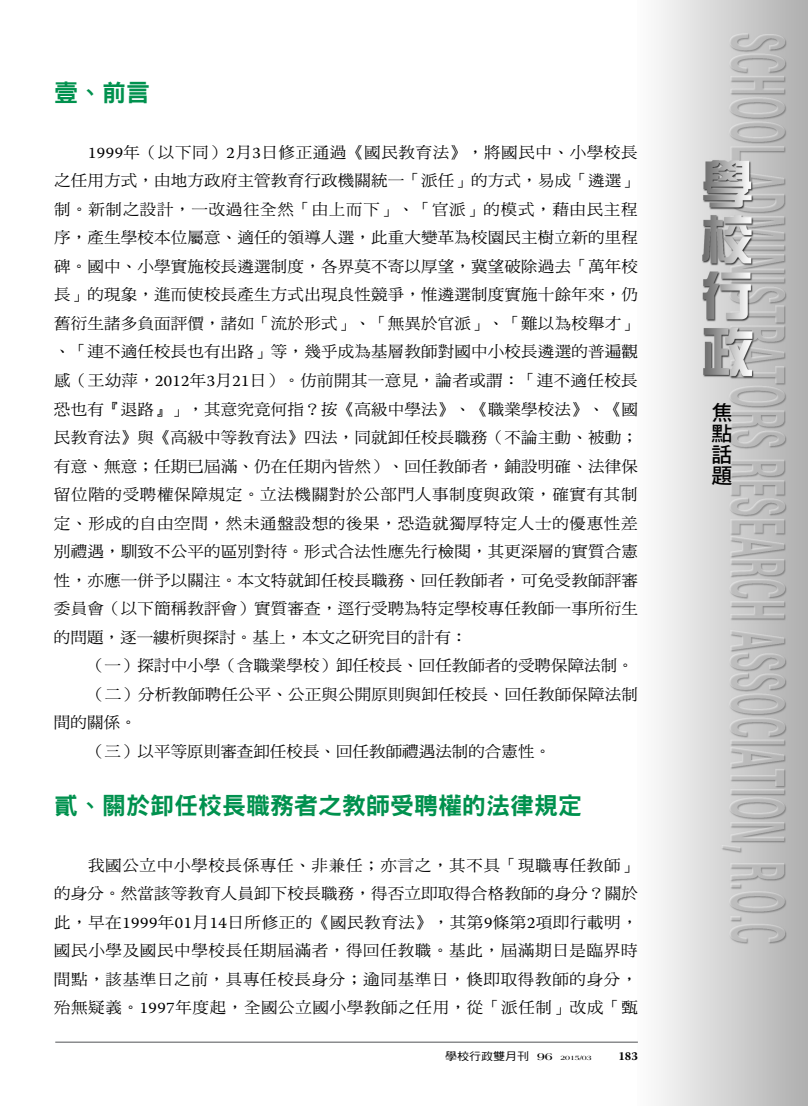
<style>
.page{position:relative;width:808px;height:1106px;background:#fff}
.page>*{position:absolute;margin:0;border:0;box-sizing:border-box;transform-origin:0 0}
.t1{font:24px "DF Hei Std W9";color:#00914e}
.t2{font:21px/21px "DF Hei Std W7";color:#000;text-align:justify}
.t3{font:15.75px/28.5px "DF Ming Std W5";letter-spacing:.01em;color:#000;text-align:justify;scale:1.05 1}
.t4{font:700 12px "Warnock Pro";color:#000}
.t5{font:10.8px "DF Hei Std W5";color:#000;scale:1.11 1}
.s1{font-family:"Warnock Pro"}
.s2{font-family:"Americana Std";font-weight:700}
.s3{font-family:"Americana Std";font-weight:700;font-size:6.75px}
</style>
<div class="page">
<img style="left:659px;top:0;width:149px;height:1106px">
<hr style="left:55px;top:1041px;width:583px;height:1px;background:#6d6e71">
<h1 class="t1" style="left:54px;top:79px;width:97px">壹、前言</h1>
<p class="t3" style="left:54px;top:138px;width:558px;text-indent:34px"><span class="s1">1999</span>年（以下同）<span class="s1">2</span>月<span class="s1">3</span>日修正通過《國民教育法》，將國民中、小學校長之任用方式，由地方政府主管教育行政機關統一「派任」的方式，易成「遴選」制。新制之設計，一改過往全然「由上而下」、「官派」的模式，藉由民主程序，產生學校本位屬意、適任的領導人選，此重大變革為校園民主樹立新的里程碑。國中、小學實施校長遴選制度，各界莫不寄以厚望，冀望破除過去「萬年校長」的現象，進而使校長產生方式出現良性競爭，惟遴選制度實施十餘年來，仍舊衍生諸多負面評價，諸如「流於形式」、「無異於官派」、「難以為校舉才」、「連不適任校長也有出路」等，幾乎成為基層教師對國中小校長遴選的普遍觀感（王幼萍，<span class="s1">2012</span>年<span class="s1">3</span>月<span class="s1">21</span>日）。仿前開其一意見，論者或謂：「連不適任校長恐也有『退路』」，其意究竟何指？按《高級中學法》、《職業學校法》、《國民教育法》與《高級中等教育法》四法，同就卸任校長職務（不論主動、被動；有意、無意；任期已屆滿、仍在任期內皆然）、回任教師者，鋪設明確、法律保留位階的受聘權保障規定。立法機關對於公部門人事制度與政策，確實有其制定、形成的自由空間，然未通盤設想的後果，恐造就獨厚特定人士的優惠性差別禮遇，馴致不公平的區別對待。形式合法性應先行檢閱，其更深層的實質合憲性，亦應一併予以關注。本文特就卸任校長職務、回任教師者，可免受教師評審委員會（以下簡稱教評會）實質審查，逕行受聘為特定學校專任教師一事所衍生的問題，逐一縷析與探討。基上，本文之研究目的計有：</p>
<p class="t3" style="left:88px;top:651px;width:521px">（一）探討中小學（含職業學校）卸任校長、回任教師者的受聘保障法制。</p>
<p class="t3" style="left:88px;top:679px;width:525px">（二）分析教師聘任公平、公正與公開原則與卸任校長、回任教師保障法制</p>
<p class="t3" style="left:54px;top:708px;width:80px">間的關係。</p>
<p class="t3" style="left:88px;top:736px;width:443px">（三）以平等原則審查卸任校長、回任教師禮遇法制的合憲性。</p>
<h1 class="t1" style="left:54px;top:792px;width:529px">貳、關於卸任校長職務者之教師受聘權的法律規定</h1>
<p class="t3" style="left:54px;top:850px;width:558px;text-indent:34px">我國公立中小學校長係專任、非兼任；亦言之，其不具「現職專任教師」的身分。然當該等教育人員卸下校長職務，得否立即取得合格教師的身分？關於此，早在<span class="s1">1999</span>年<span class="s1">01</span>月<span class="s1">14</span>日所修正的《國民教育法》，其第<span class="s1">9</span>條第<span class="s1">2</span>項即行載明，國民小學及國民中學校長任期屆滿者，得回任教職。基此，屆滿期日是臨界時間點，該基準日之前，具專任校長身分；逾同基準日，倏即取得教師的身分，殆無疑義。<span class="s1">1997</span>年度起，全國公立國小學教師之任用，從「派任制」改成「甄</p>
<p class="t5" style="left:445px;top:1049px;width:133px">學校行政雙月刊 <span class="s2">96</span> <span class="s3">2015/03</span></p>
<p class="t4" style="left:618px;top:1048px;width:21px">183</p>
<h2 class="t2" style="left:711px;top:402px;width:22px">焦點話題</h2>
</div>
